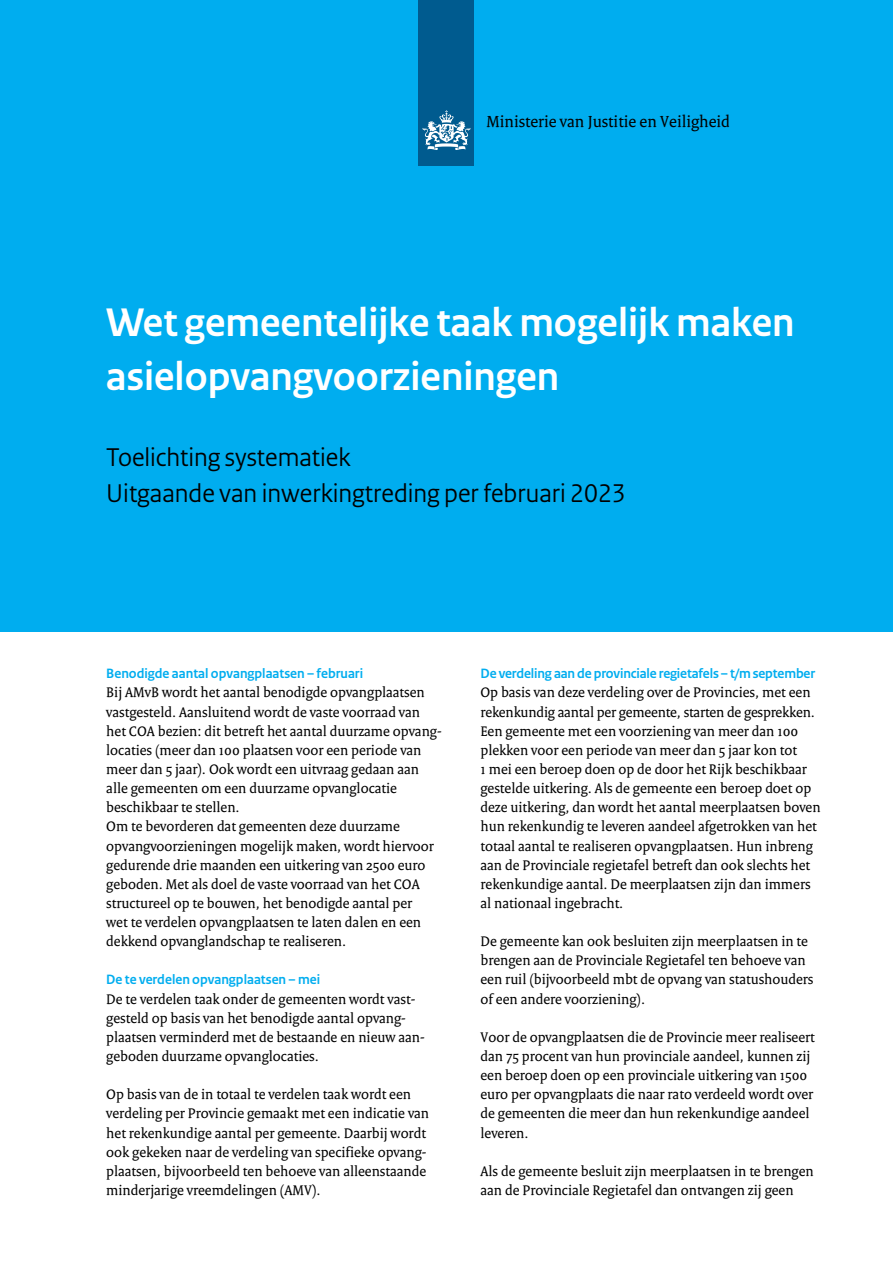
<style>
.page{position:relative;width:893px;height:1263px;background:#fff}
.page>*{position:absolute;margin:0;border:0;box-sizing:border-box;transform-origin:0 0}
.t1{font:700 42px/54px "Rijksoverheid Sans";color:#fff}
.t2{font:27px/36px "Rijksoverheid Sans";color:#000}
.t3{font:17.25px "Rijksoverheid Serif";color:#000}
.t4{font:15px/19.2px "Rijksoverheid Serif";color:#000}
.t5{font:700 14.25px "Rijksoverheid Sans";color:#00adef}
</style>
<div class="page">
<div style="left:0;top:0;width:893px;height:631px;background:#00adef"></div>
<div style="left:419px;top:0;width:55px;height:166px;background:#005b8f"></div>
<svg style="left:423px;top:110px;width:47px;height:40px"></svg>
<p class="t3" style="left:486px;top:111px;width:245px">Ministerie van Justitie en Veiligheid</p>
<h1 class="t1" style="left:106px;top:296px;width:690px">Wet gemeentelijke taak mogelijk maken asielopvangvoorzieningen</h1>
<h2 class="t2" style="left:106px;top:439px;width:521px">Toelichting systematiek<br>Uitgaande van inwerkingtreding per februari 2023</h2>
<p class="t5" style="left:106px;top:666px;width:258px">Benodigde aantal opvangplaatsen – februari</p>
<p class="t4" style="left:106px;top:683px;width:337px">Bij AMvB wordt het aantal benodigde opvangplaatsen vastgesteld. Aansluitend wordt de vaste voorraad van het COA bezien: dit betreft het aantal duurzame opvang&shy;locaties (meer dan 100 plaatsen voor een periode van meer dan 5 jaar). Ook wordt een uitvraag gedaan aan alle gemeenten om een duurzame opvanglocatie beschikbaar te stellen.<br>Om te bevorderen dat gemeenten deze duurzame opvangvoorzieningen mogelijk maken, wordt hiervoor gedurende drie maanden een uitkering van 2500 euro geboden. Met als doel de vaste voorraad van het COA structureel op te bouwen, het benodigde aantal per<br>wet te verdelen opvangplaatsen te laten dalen en een dekkend opvanglandschap te realiseren.</p>
<p class="t5" style="left:106px;top:972px;width:215px">De te verdelen opvangplaatsen – mei</p>
<p class="t4" style="left:106px;top:989px;width:320px">De te verdelen taak onder de gemeenten wordt vast&shy;gesteld op basis van het benodigde aantal opvang&shy;plaatsen verminderd met de bestaande en nieuw aan&shy;geboden duurzame opvanglocaties.</p>
<p class="t4" style="left:106px;top:1085px;width:324px">Op basis van de in totaal te verdelen taak wordt een verdeling per Provincie gemaakt met een indicatie van het rekenkundige aantal per gemeente. Daarbij wordt ook gekeken naar de verdeling van specifieke opvang&shy;plaatsen, bijvoorbeeld ten behoeve van alleenstaande minderjarige vreemdelingen (AMV).</p>
<p class="t5" style="left:480px;top:666px;width:336px">De verdeling aan de provinciale regietafels – t/m september</p>
<p class="t4" style="left:480px;top:683px;width:342px">Op basis van deze verdeling over de Provincies, met een rekenkundig aantal per gemeente, starten de gesprekken.<br>Een gemeente met een voorziening van meer dan 100 plekken voor een periode van meer dan 5 jaar kon tot<br>1 mei een beroep doen op de door het Rijk beschikbaar gestelde uitkering. Als de gemeente een beroep doet op deze uitkering, dan wordt het aantal meerplaatsen boven hun rekenkundig te leveren aandeel afgetrokken van het totaal aantal te realiseren opvangplaatsen. Hun inbreng aan de Provinciale regietafel betreft dan ook slechts het rekenkundige aantal. De meerplaatsen zijn dan immers al nationaal ingebracht.</p>
<p class="t4" style="left:480px;top:932px;width:334px">De gemeente kan ook besluiten zijn meerplaatsen in te brengen aan de Provinciale Regietafel ten behoeve van een ruil (bijvoorbeeld mbt de opvang van statushouders of een andere voorziening).</p>
<p class="t4" style="left:480px;top:1027px;width:336px">Voor de opvangplaatsen die de Provincie meer realiseert dan 75 procent van hun provinciale aandeel, kunnen zij een beroep doen op een provinciale uitkering van 1500 euro per opvangplaats die naar rato verdeeld wordt over de gemeenten die meer dan hun rekenkundige aandeel leveren.</p>
<p class="t4" style="left:480px;top:1161px;width:335px">Als de gemeente besluit zijn meerplaatsen in te brengen aan de Provinciale Regietafel dan ontvangen zij geen</p>
</div>
